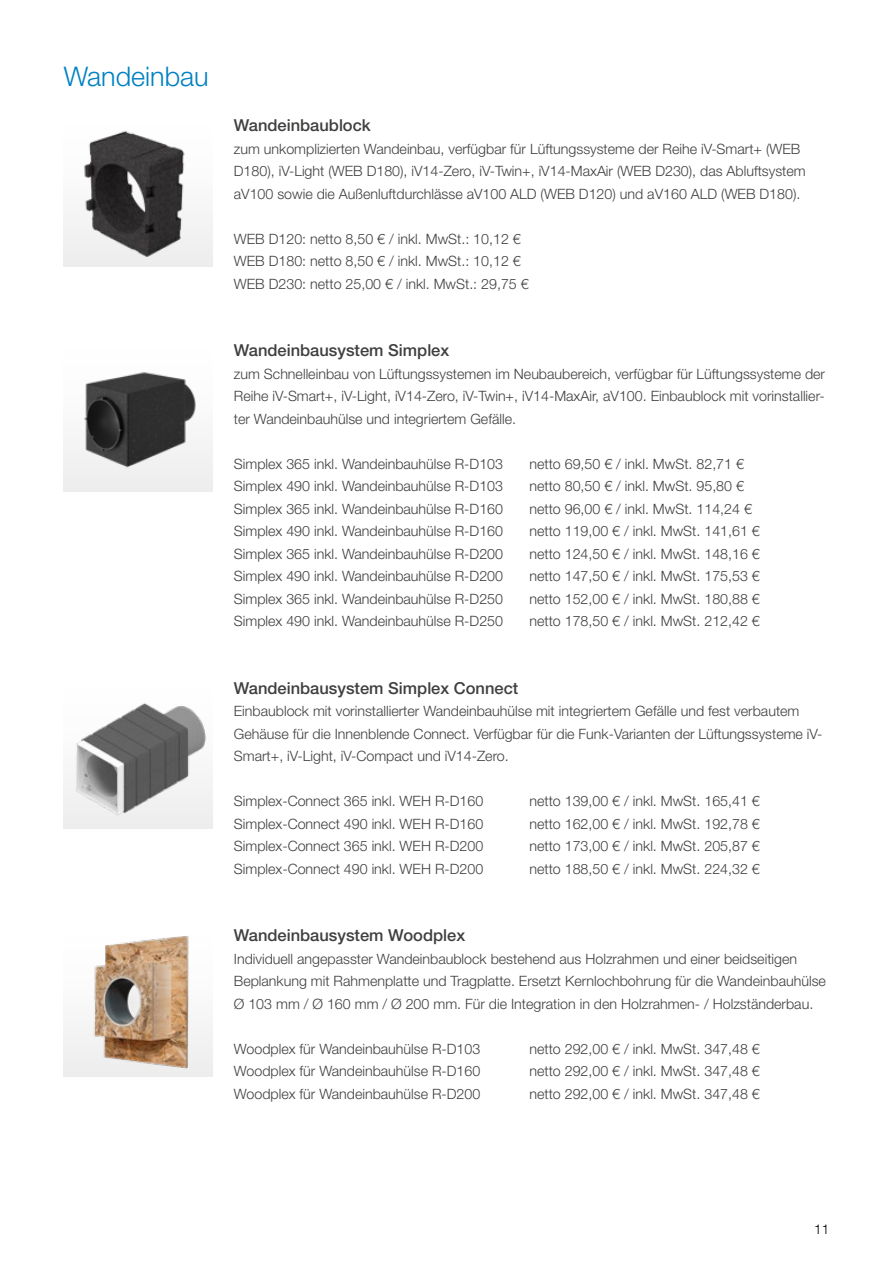
<style>
.page{position:relative;width:893px;height:1263px;background:#fff}
.page>*{position:absolute;margin:0;border:0;box-sizing:border-box;transform-origin:0 0}
.t1{font:300 27px "Helvetica Neue LT Std";color:#0081c2}
.t2{font:500 16.5px "Helvetica Neue LT Std";color:#3f3f3e}
.t3{font:300 14.25px/22.5px "Helvetica Neue LT Std";color:#3f3f3e}
.t4{font:300 13.5px "Helvetica Neue LT Std";color:#000}
</style>
<div class="page">
<img style="left:64px;top:131px;width:145px;height:135px">
<img style="left:64px;top:372px;width:149px;height:119px">
<img style="left:64px;top:703px;width:149px;height:126px">
<img style="left:64px;top:936px;width:149px;height:140px">
<p class="t1" style="left:64px;top:60px;width:147px">Wandeinbau</p>
<p class="t2" style="left:234px;top:116px;width:138px">Wandeinbaublock</p>
<p class="t3" style="left:234px;top:137px;width:573px">zum unkomplizierten Wandeinbau, verfügbar für Lüftungssysteme der Reihe iV-Smart+ (WEB<br>D180), iV-Light (WEB D180), iV14-Zero, iV-Twin+, iV14-MaxAir (WEB D230), das Abluftsystem aV100 sowie die Außenluftdurchlässe aV100 ALD (WEB D120) und aV160 ALD (WEB D180).</p>
<p class="t3" style="left:234px;top:227px;width:288px">WEB D120: netto 8,50 € / inkl. MwSt.: 10,12 €</p>
<p class="t3" style="left:234px;top:250px;width:288px">WEB D180: netto 8,50 € / inkl. MwSt.: 10,12 €</p>
<p class="t3" style="left:234px;top:272px;width:296px">WEB D230: netto 25,00 € / inkl. MwSt.: 29,75 €</p>
<p class="t2" style="left:234px;top:341px;width:217px">Wandeinbausystem Simplex</p>
<p class="t3" style="left:234px;top:362px;width:593px;text-align:justify">zum Schnelleinbau von Lüftungssystemen im Neubaubereich, verfügbar für Lüftungssysteme der Reihe iV-Smart+, iV-Light, iV14-Zero, iV-Twin+, iV14-MaxAir, aV100. Einbaublock mit vorinstallier&shy;ter Wandeinbauhülse und integriertem Gefälle.</p>
<p class="t3" style="left:234px;top:452px;width:271px">Simplex 365 inkl. Wandeinbauhülse R-D103</p>
<p class="t3" style="left:529px;top:452px;width:216px">netto 69,50 € / inkl. MwSt. 82,71 €</p>
<p class="t3" style="left:234px;top:475px;width:271px">Simplex 490 inkl. Wandeinbauhülse R-D103</p>
<p class="t3" style="left:529px;top:475px;width:216px">netto 80,50 € / inkl. MwSt. 95,80 €</p>
<p class="t3" style="left:234px;top:497px;width:271px">Simplex 365 inkl. Wandeinbauhülse R-D160</p>
<p class="t3" style="left:529px;top:497px;width:224px">netto 96,00 € / inkl. MwSt. 114,24 €</p>
<p class="t3" style="left:234px;top:520px;width:271px">Simplex 490 inkl. Wandeinbauhülse R-D160</p>
<p class="t3" style="left:529px;top:520px;width:232px">netto 119,00 € / inkl. MwSt. 141,61 €</p>
<p class="t3" style="left:234px;top:542px;width:271px">Simplex 365 inkl. Wandeinbauhülse R-D200</p>
<p class="t3" style="left:529px;top:542px;width:232px">netto 124,50 € / inkl. MwSt. 148,16 €</p>
<p class="t3" style="left:234px;top:565px;width:271px">Simplex 490 inkl. Wandeinbauhülse R-D200</p>
<p class="t3" style="left:529px;top:565px;width:232px">netto 147,50 € / inkl. MwSt. 175,53 €</p>
<p class="t3" style="left:234px;top:587px;width:271px">Simplex 365 inkl. Wandeinbauhülse R-D250</p>
<p class="t3" style="left:529px;top:587px;width:232px">netto 152,00 € / inkl. MwSt. 180,88 €</p>
<p class="t3" style="left:234px;top:610px;width:271px">Simplex 490 inkl. Wandeinbauhülse R-D250</p>
<p class="t3" style="left:529px;top:610px;width:232px">netto 178,50 € / inkl. MwSt. 212,42 €</p>
<p class="t2" style="left:234px;top:678px;width:286px">Wandeinbausystem Simplex Connect</p>
<p class="t3" style="left:234px;top:700px;width:590px">Einbaublock mit vorinstallierter Wandeinbauhülse mit integriertem Gefälle und fest verbautem<br>Gehäuse für die Innenblende Connect. Verfügbar für die Funk-Varianten der Lüftungssysteme iV-<br>Smart+, iV-Light, iV-Compact und iV14-Zero.</p>
<p class="t3" style="left:234px;top:790px;width:251px">Simplex-Connect 365 inkl. WEH R-D160</p>
<p class="t3" style="left:529px;top:790px;width:232px">netto 139,00 € / inkl. MwSt. 165,41 €</p>
<p class="t3" style="left:234px;top:812px;width:251px">Simplex-Connect 490 inkl. WEH R-D160</p>
<p class="t3" style="left:529px;top:812px;width:232px">netto 162,00 € / inkl. MwSt. 192,78 €</p>
<p class="t3" style="left:234px;top:835px;width:251px">Simplex-Connect 365 inkl. WEH R-D200</p>
<p class="t3" style="left:529px;top:835px;width:232px">netto 173,00 € / inkl. MwSt. 205,87 €</p>
<p class="t3" style="left:234px;top:857px;width:251px">Simplex-Connect 490 inkl. WEH R-D200</p>
<p class="t3" style="left:529px;top:857px;width:232px">netto 188,50 € / inkl. MwSt. 224,32 €</p>
<p class="t2" style="left:234px;top:926px;width:233px">Wandeinbausystem Woodplex</p>
<p class="t3" style="left:234px;top:947px;width:594px">Individuell angepasster Wandeinbaublock bestehend aus Holzrahmen und einer beidseitigen<br>Beplankung mit Rahmenplatte und Tragplatte. Ersetzt Kernlochbohrung für die Wandeinbauhülse<br>Ø 103 mm / Ø 160 mm / Ø 200 mm. Für die Integration in den Holzrahmen- / Holzständerbau.</p>
<p class="t3" style="left:234px;top:1037px;width:248px">Woodplex für Wandeinbauhülse R-D103</p>
<p class="t3" style="left:529px;top:1037px;width:232px">netto 292,00 € / inkl. MwSt. 347,48 €</p>
<p class="t3" style="left:234px;top:1060px;width:248px">Woodplex für Wandeinbauhülse R-D160</p>
<p class="t3" style="left:529px;top:1060px;width:232px">netto 292,00 € / inkl. MwSt. 347,48 €</p>
<p class="t3" style="left:234px;top:1082px;width:248px">Woodplex für Wandeinbauhülse R-D200</p>
<p class="t3" style="left:529px;top:1082px;width:232px">netto 292,00 € / inkl. MwSt. 347,48 €</p>
<p class="t4" style="left:814px;top:1221px;width:17px">11</p>
</div>
